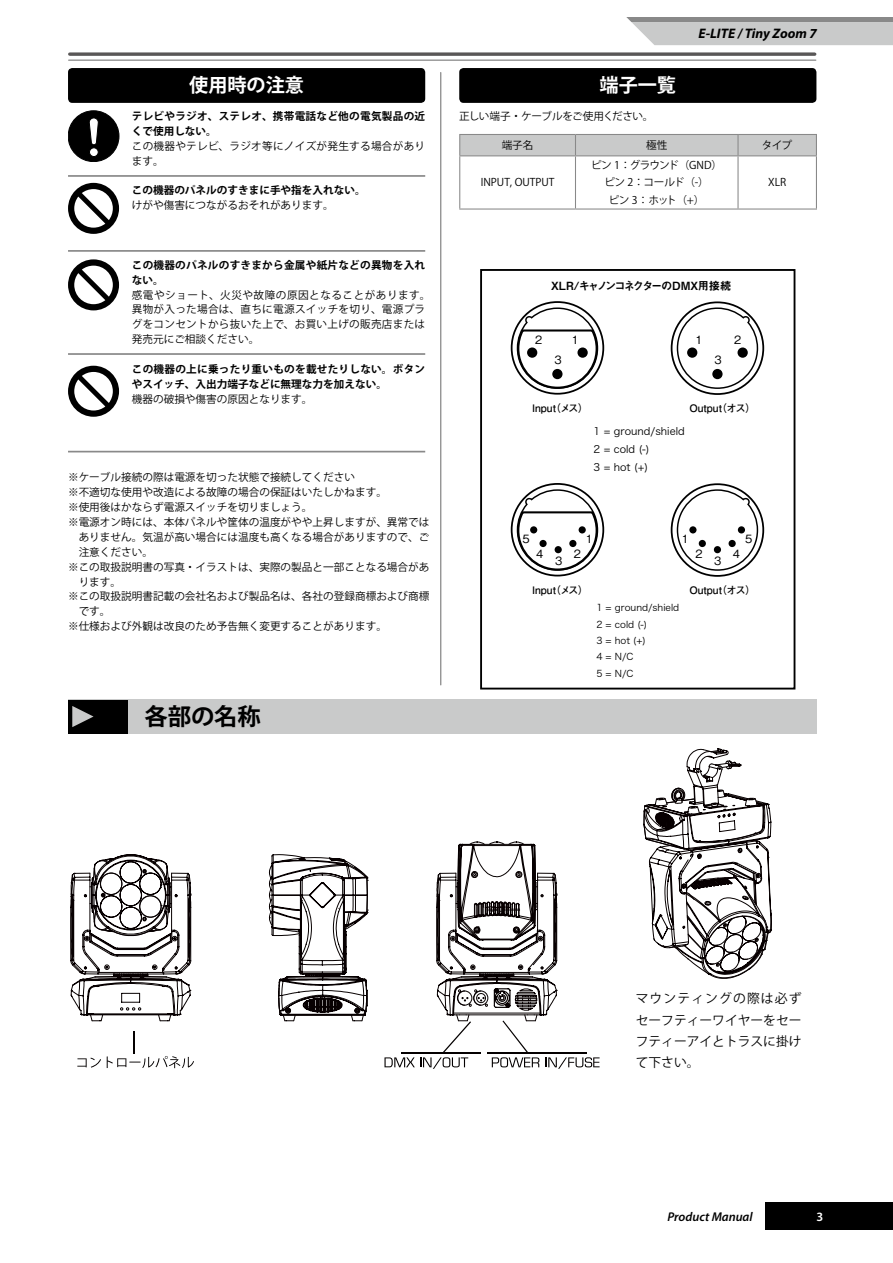
<style>
.page{position:relative;width:893px;height:1263px;background:#fff}
.page>*{position:absolute;margin:0;border:0;box-sizing:border-box;transform-origin:0 0}
.t1{font:700 23.4px "Koz Go Pro";letter-spacing:-.005em;color:#000}
.t2{font:700 19.2px "Koz Go Pro";color:#fff}
.t3{font:italic 700 13.8px "Myriad Pro";color:#000}
.t4{font:12.75px/21.3px "Koz Go Pro";color:#000;text-align:justify}
.t5{font:italic 600 12.75px "Myriad Pro";color:#000}
.t6{font:600 12.75px "Myriad Pro";color:#fff}
.t7{font:500 11.4px "Gothic BBB Pro";color:#000}
.t8{font:700 11.25px/13.5px "Futo Go B101 Pro";color:#000}
.t9{font:11.25px "Midashi Go Pro MB31";letter-spacing:-.12em;color:#000}
.t10{font:10.65px "Koz Go Pro";color:#000}
.t11{font:10.65px/14.9px "Koz Go Pro";letter-spacing:.025em;color:#000}
.t12{font:700 10.65px/14.9px "Koz Go Pro";letter-spacing:.025em;color:#000}
.t13{font:10.65px/17px "Koz Go Pro";letter-spacing:-.06em;color:#000;text-align:center}
.t14{font:700 10.65px "Koz Go Pro";color:#000}
.t15{font:10.65px "Koz Go Pro";letter-spacing:-.04em;color:#000}
.t16{font:700 10.35px "Futo Go B101 Pro";color:#000}
.t17{font:10.2px/18px "Hira Kaku Pro W3";color:#000}
.t18{font:9.3px/16.4px "Hira Kaku Pro W3";color:#000}
</style>
<div class="page">
<svg style="left:70px;top:52px;width:745px;height:4px;background:#716f6f"></svg>
<hr style="left:69px;top:60px;width:747px;height:1px;background:#898989">
<svg style="left:626px;top:17px;width:267px;height:28px;background:#c0c1c1"></svg>
<div style="left:765px;top:1202px;width:128px;height:28px;background:#000"></div>
<hr style="left:440px;top:73px;width:1px;height:612px;background:#898989">
<div style="left:68px;top:68px;width:357px;height:35px;background:#000;border-radius:4px"></div>
<svg style="left:68px;top:183px;width:51px;height:51px"></svg>
<svg style="left:68px;top:259px;width:51px;height:51px"></svg>
<svg style="left:68px;top:366px;width:51px;height:51px"></svg>
<div style="left:68px;top:111px;width:51px;height:51px;background:#000;border-radius:50%"></div>
<div style="left:68px;top:111px;width:51px;height:51px;border:1px solid #000;border-radius:50%"></div>
<svg style="left:89px;top:118px;width:9px;height:27px"></svg>
<div style="left:89px;top:148px;width:9px;height:9px;background:#fff;border-radius:50%"></div>
<div style="left:89px;top:148px;width:9px;height:9px;border:1px solid #000;border-radius:50%"></div>
<hr style="left:68px;top:175px;width:357px;height:2px;background:#898989">
<div style="left:480px;top:269px;width:315px;height:420px;border:2px solid #000"></div>
<div style="left:511px;top:301px;width:93px;height:94px;border:2px solid #000;border-radius:50%"></div>
<div style="left:671px;top:301px;width:93px;height:94px;border:2px solid #000;border-radius:50%"></div>
<svg style="left:676px;top:307px;width:83px;height:83px"></svg>
<svg style="left:516px;top:307px;width:83px;height:83px"></svg>
<div style="left:511px;top:483px;width:93px;height:93px;border:2px solid #000;border-radius:50%"></div>
<div style="left:671px;top:483px;width:93px;height:94px;border:2px solid #000;border-radius:50%"></div>
<svg style="left:676px;top:489px;width:83px;height:82px"></svg>
<svg style="left:516px;top:489px;width:83px;height:83px"></svg>
<div style="left:459px;top:134px;width:358px;height:21px;background:#c9caca"></div>
<hr style="left:459px;top:155px;width:116px;height:1px;background:#898989">
<hr style="left:459px;top:156px;width:1px;height:52px;background:#898989">
<hr style="left:575px;top:155px;width:163px;height:1px;background:#898989">
<hr style="left:575px;top:156px;width:1px;height:52px;background:#898989">
<hr style="left:738px;top:155px;width:79px;height:1px;background:#898989">
<hr style="left:737px;top:156px;width:2px;height:52px;background:#898989">
<hr style="left:816px;top:156px;width:1px;height:52px;background:#898989">
<hr style="left:459px;top:208px;width:116px;height:2px;background:#898989">
<hr style="left:575px;top:208px;width:163px;height:2px;background:#898989">
<hr style="left:738px;top:208px;width:79px;height:2px;background:#898989">
<hr style="left:68px;top:250px;width:357px;height:2px;background:#898989">
<div style="left:459px;top:68px;width:357px;height:35px;background:#000;border-radius:4px"></div>
<hr style="left:68px;top:451px;width:357px;height:1px;background:#898989">
<hr style="left:68px;top:353px;width:357px;height:2px;background:#898989">
<div style="left:68px;top:699px;width:748px;height:34px;background:#c9caca"></div>
<div style="left:68px;top:700px;width:60px;height:33px;background:#000"></div>
<svg style="left:72px;top:706px;width:22px;height:21px"></svg>
<svg style="left:643px;top:748px;width:129px;height:231px"></svg>
<svg style="left:77px;top:1057px;width:24px;height:11px"></svg>
<svg style="left:107px;top:1056px;width:87px;height:12px"></svg>
<hr style="left:133px;top:1031px;width:2px;height:22px;background:#040000">
<svg style="left:70px;top:854px;width:202px;height:168px"></svg>
<svg style="left:272px;top:842px;width:251px;height:180px"></svg>
<svg style="left:384px;top:843px;width:216px;height:226px"></svg>
<h2 class="t2" style="left:189px;top:73px;width:116px">使用時の注意</h2>
<p class="t12" style="left:132px;top:109px;width:295px">テレビやラジオ、ステレオ、携帯電話など他の電気製品の近くで使用しない。</p>
<p class="t11" style="left:132px;top:139px;width:295px">この機器やテレビ、ラジオ等にノイズが発生する場合があります。</p>
<p class="t14" style="left:132px;top:184px;width:235px">この機器のパネルのすきまに手や指を入れない。</p>
<p class="t10" style="left:132px;top:198px;width:203px">けがや傷害につながるおそれがあります。</p>
<p class="t12" style="left:132px;top:258px;width:295px">この機器のパネルのすきまから金属や紙片などの異物を入れない。</p>
<p class="t11" style="left:132px;top:287px;width:300px">感電やショート、火災や故障の原因となることがあります。異物が入った場合は、直ちに電源スイッチを切り、電源プラグをコンセントから抜いた上で、お買い上げの販売店または発売元にご相談ください。</p>
<p class="t12" style="left:132px;top:362px;width:295px">この機器の上に乗ったり重いものを載せたりしない。ボタンやスイッチ、入出力端子などに無理な力を加えない。</p>
<p class="t10" style="left:132px;top:392px;width:182px">機器の破損や傷害の原因となります。</p>
<p class="t10" style="left:68px;top:471px;width:289px">※ケーブル接続の際は電源を切った状態で接続してください</p>
<p class="t10" style="left:68px;top:485px;width:320px">※不適切な使用や改造による故障の場合の保証はいたしかねます。</p>
<p class="t10" style="left:68px;top:500px;width:246px">※使用後はかならず電源スイッチを切りましょう。</p>
<p class="t10" style="left:68px;top:515px;width:363px">※電源オン時には、本体パネルや筐体の温度がやや上昇しますが、異常では</p>
<p class="t10" style="left:79px;top:530px;width:352px">ありません。気温が高い場合には温度も高くなる場合がありますので、ご</p>
<p class="t10" style="left:79px;top:545px;width:76px">注意ください。</p>
<p class="t10" style="left:68px;top:560px;width:363px">※この取扱説明書の写真・イラストは、実際の製品と一部ことなる場合があ</p>
<p class="t10" style="left:79px;top:575px;width:44px">ります。</p>
<p class="t10" style="left:68px;top:590px;width:363px">※この取扱説明書記載の会社名および製品名は、各社の登録商標および商標</p>
<p class="t10" style="left:79px;top:604px;width:33px">です。</p>
<p class="t10" style="left:68px;top:619px;width:320px">※仕様および外観は改良のため予告無く変更することがあります。</p>
<h1 class="t1" style="left:145px;top:702px;width:118px">各部の名称</h1>
<h2 class="t2" style="left:600px;top:73px;width:78px">端子一覧</h2>
<p class="t3" style="left:699px;top:26px;width:120px">E-LITE / Tiny Zoom 7</p>
<p class="t15" style="left:459px;top:109px;width:196px">正しい端子・ケーブルをご使用ください。</p>
<p class="t10" style="left:502px;top:138px;width:33px">端子名</p>
<p class="t10" style="left:646px;top:138px;width:23px">極性</p>
<p class="t10" style="left:762px;top:138px;width:32px">タイプ</p>
<p class="t10" style="left:481px;top:176px;width:75px">INPUT, OUTPUT</p>
<p class="t13" style="left:591px;top:157px;width:133px">ピン 1：グラウンド（GND）ピン 2：コールド（-）<br>ピン 3：ホット（+）</p>
<p class="t10" style="left:768px;top:176px;width:19px">XLR</p>
<p class="t9" style="left:551px;top:277px;width:182px">XLR/キャノンコネクターのDMX用接続</p>
<p class="t7" style="left:535px;top:330px;width:9px">2</p>
<p class="t7" style="left:572px;top:330px;width:9px">1</p>
<p class="t7" style="left:695px;top:330px;width:9px">1</p>
<p class="t7" style="left:734px;top:330px;width:9px">2</p>
<p class="t7" style="left:554px;top:351px;width:9px">3</p>
<p class="t7" style="left:714px;top:351px;width:9px">3</p>
<p class="t16" style="left:532px;top:400px;width:58px">Input（メス）</p>
<p class="t16" style="left:689px;top:400px;width:68px">Output（オス）</p>
<p class="t8" style="left:593px;top:424px;width:95px">1 = ground/shield<br>2 = hot (＋)</p>
<p class="t17" style="left:594px;top:422px;width:93px">1 = ground/shield<br>2 = cold (-)<br>3 = hot (+)</p>
<p class="t7" style="left:523px;top:529px;width:9px">5</p>
<p class="t7" style="left:586px;top:529px;width:9px">1</p>
<p class="t7" style="left:536px;top:545px;width:9px">4</p>
<p class="t7" style="left:574px;top:545px;width:9px">2</p>
<p class="t7" style="left:555px;top:552px;width:9px">3</p>
<p class="t16" style="left:532px;top:581px;width:58px">Input（メス）</p>
<p class="t16" style="left:689px;top:581px;width:68px">Output（オス）</p>
<p class="t7" style="left:682px;top:529px;width:9px">1</p>
<p class="t7" style="left:745px;top:529px;width:9px">5</p>
<p class="t7" style="left:695px;top:545px;width:9px">2</p>
<p class="t7" style="left:733px;top:545px;width:9px">4</p>
<p class="t7" style="left:714px;top:552px;width:9px">3</p>
<p class="t18" style="left:596px;top:599px;width:84px">1 = ground/shield<br>2 = cold (-)<br>3 = hot (+)<br>4 = N/C<br>5 = N/C</p>
<p class="t8" style="left:593px;top:619px;width:66px">2 = hot (＋)<br>3 = cold (－)<br>4 = N/C<br>5 = N/C</p>
<p class="t4" style="left:636px;top:988px;width:167px">マウンティングの際は必ずセーフティーワイヤーをセーフティーアイとトラスに掛けて下さい。</p>
<p class="t5" style="left:667px;top:1209px;width:87px">Product Manual</p>
<p class="t6" style="left:816px;top:1209px;width:8px">3</p>
</div>
